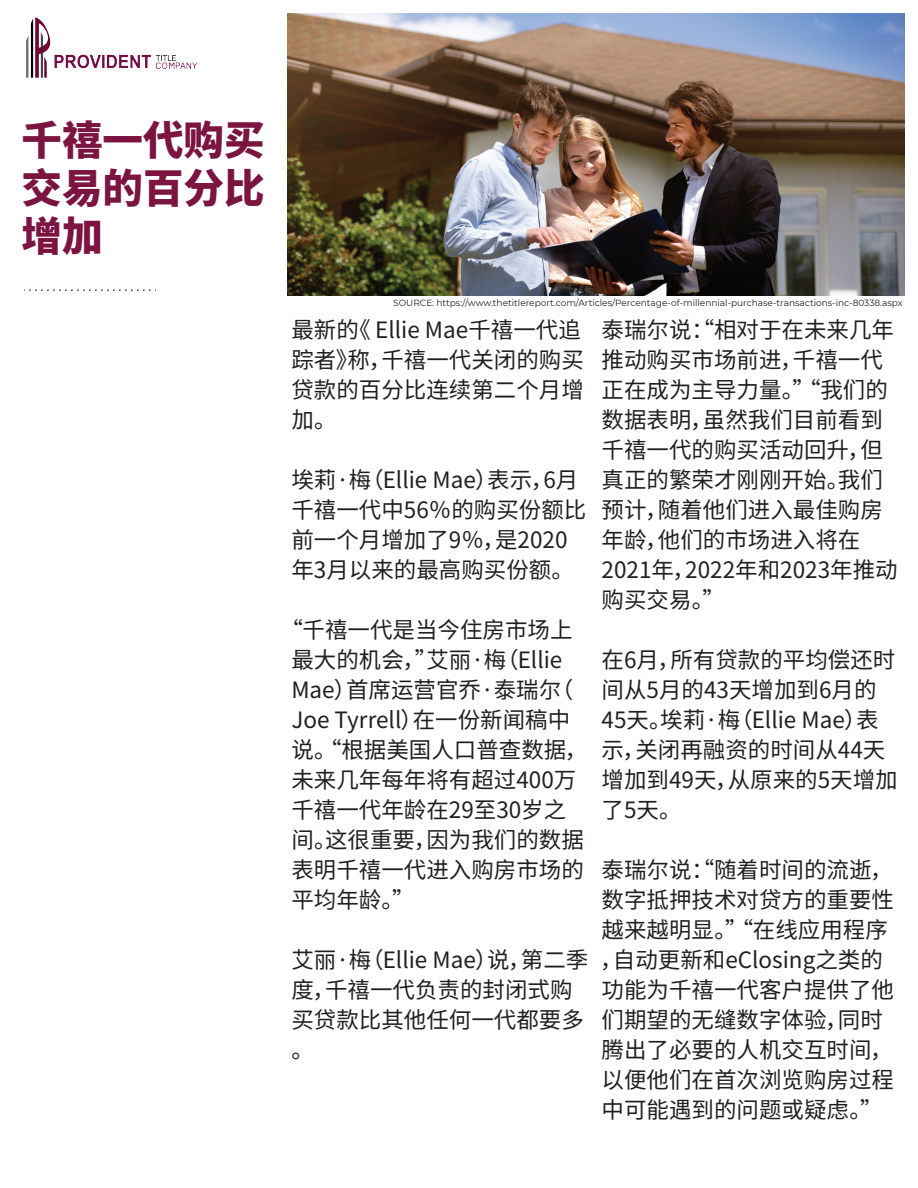
<style>
.page{position:relative;width:918px;height:1188px;background:#fff}
.page>*{position:absolute;margin:0;border:0;box-sizing:border-box;transform-origin:0 0}
.t1{font:900 40.5px/48px "Noto Sans SC";color:#7c1442;text-align:justify}
.t2{font:22.5px/30px "Noto Sans SC";color:#231f20}
.t3{font:9px "Montserrat";color:#231f20}
</style>
<div class="page">
<img style="left:287px;top:14px;width:617px;height:281px">
<img style="left:26px;top:17px;width:172px;height:61px">
<svg style="left:24px;top:289px;width:132px;height:2px"></svg>
<h1 class="t1" style="left:22px;top:117px;width:245px">千禧一代购买交易的百分比增加</h1>
<p class="t3" style="left:393px;top:297px;width:511px">SOURCE: https://www.thetitlereport.com/Articles/Percentage-of-millennial-purchase-transactions-inc-80338.aspx</p>
<p class="t2" style="left:291px;top:315px;width:294px">最新的《 Ellie Mae千禧一代追踪者》称，千禧一代关闭的购买贷款的百分比连续第二个月增加。</p>
<p class="t2" style="left:291px;top:465px;width:296px">埃莉·梅（Ellie Mae）表示，6月千禧一代中56％的购买份额比前一个月增加了9％，是2020年3月以来的最高购买份额。</p>
<p class="t2" style="left:291px;top:615px;width:298px;text-indent:-11px">“千禧一代是当今住房市场上最大的机会，”艾丽·梅（Ellie<br>Mae）首席运营官乔·泰瑞尔（<br>Joe Tyrrell）在一份新闻稿中说。“根据美国人口普查数据，未来几年每年将有超过400万千禧一代年龄在29至30岁之间。这很重要，因为我们的数据表明千禧一代进入购房市场的平均年龄。”</p>
<p class="t2" style="left:291px;top:945px;width:299px">艾丽·梅（Ellie Mae）说，第二季度，千禧一代负责的封闭式购买贷款比其他任何一代都要多。</p>
<p class="t2" style="left:602px;top:315px;width:298px">泰瑞尔说：“相对于在未来几年推动购买市场前进，千禧一代正在成为主导力量。”“我们的数据表明，虽然我们目前看到千禧一代的购买活动回升，但真正的繁荣才刚刚开始。我们预计，随着他们进入最佳购房年龄，他们的市场进入将在<br>2021年，2022年和2023年推动购买交易。”</p>
<p class="t2" style="left:602px;top:645px;width:298px">在6月，所有贷款的平均偿还时间从5月的43天增加到6月的<br>45天。埃莉·梅（Ellie Mae）表示，关闭再融资的时间从44天增加到49天，从原来的5天增加了5天。</p>
<p class="t2" style="left:600px;top:855px;width:295px">泰瑞尔说：“随着时间的流逝，数字抵押技术对贷方的重要性越来越明显。”“在线应用程序，自动更新和eClosing之类的功能为千禧一代客户提供了他们期望的无缝数字体验，同时腾出了必要的人机交互时间，以便他们在首次浏览购房过程中可能遇到的问题或疑虑。”</p>
</div>
